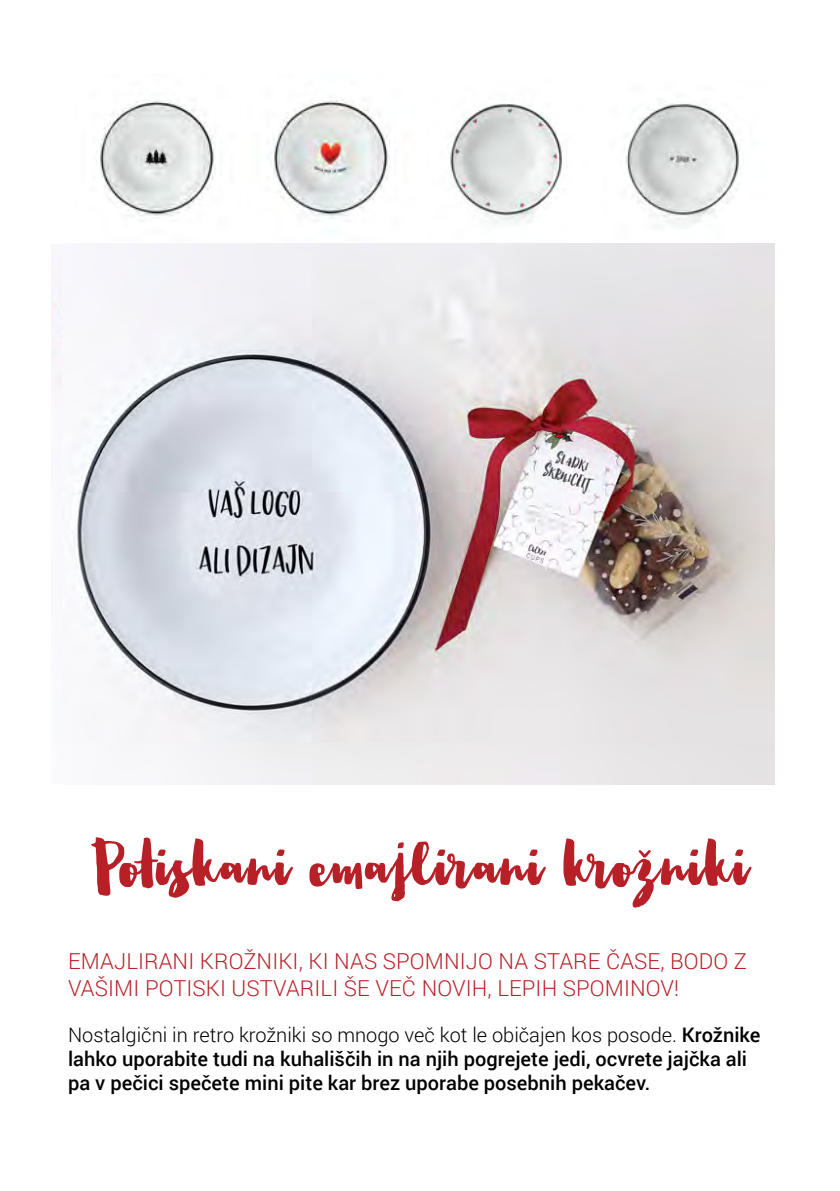
<style>
.page{position:relative;width:840px;height:1191px;background:#fff}
.page>*{position:absolute;margin:0;border:0;box-sizing:border-box;transform-origin:0 0}
.t1{font:56px "Charisma Script";letter-spacing:.015em;color:#b82028}
.t2{font:300 22px/26.4px "Roboto";letter-spacing:.005em;color:#b82028}
.t3{font:500 20px/24px "Roboto";color:#000}
.s1{font-weight:300}
</style>
<div class="page">
<img style="left:626px;top:103px;width:114px;height:124px">
<img style="left:449px;top:103px;width:114px;height:121px">
<img style="left:270px;top:101px;width:120px;height:120px">
<img style="left:100px;top:101px;width:116px;height:120px">
<img style="left:63px;top:243px;width:711px;height:541px">
<h1 class="t1" style="left:91px;top:838px;width:659px">Potiskani emajlirani krožniki</h1>
<p class="t2" style="left:68px;top:947px;width:680px">EMAJLIRANI KROŽNIKI, KI NAS SPOMNIJO NA STARE ČASE, BODO Z<br>VAŠIMI POTISKI USTVARILI ŠE VEČ NOVIH, LEPIH SPOMINOV!</p>
<p class="t3" style="left:68px;top:1022px;width:693px"><span class="s1">Nostalgični in retro krožniki so mnogo več kot le običajen kos posode.</span> Krožnike lahko uporabite tudi na kuhališčih in na njih pogrejete jedi, ocvrete jajčka ali pa v pečici spečete mini pite kar brez uporabe posebnih pekačev.</p>
</div>
